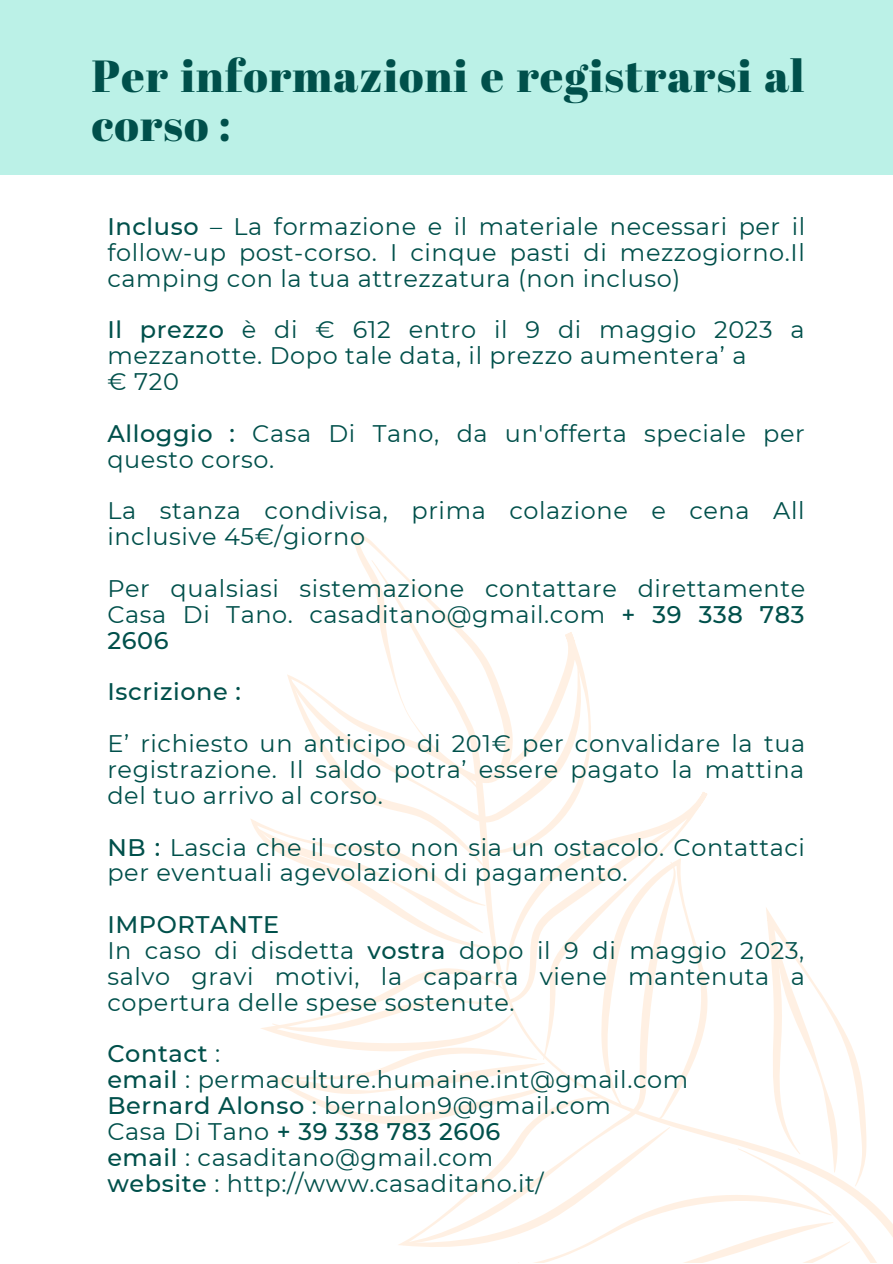
<style>
.page{position:relative;width:893px;height:1264px;background:#fff}
.page>*{position:absolute;margin:0;border:0;box-sizing:border-box;transform-origin:0 0}
.t1{font:45px/49.5px "Abril Fatface";letter-spacing:.025em;color:#00504b}
.t2{font:24px/25.8px "Montserrat";letter-spacing:.025em;color:#00504b}
.t3{font:500 24px "Montserrat";letter-spacing:.025em;color:#00504b}
.s1{font-weight:500}
</style>
<div class="page">
<div style="left:0;top:0;width:892px;height:175px;background:#bbf1e7"></div>
<svg style="left:250px;top:533px;width:616px;height:729px"></svg>
<svg style="left:272px;top:819px;width:412px;height:214px"></svg>
<h1 class="t1" style="left:92px;top:50px;width:714px">Per informazioni e registrarsi al corso :</h1>
<p class="t2" style="left:107px;top:213px;width:699px;text-align:justify"><span class="s1">Incluso</span> – La formazione e il materiale necessari per il follow-up post-corso. I cinque pasti di mezzogiorno.Il camping con la tua attrezzatura (non incluso)</p>
<p class="t2" style="left:107px;top:317px;width:698px"><span class="s1">Il prezzo</span> è di € 612 entro il 9 di maggio 2023 a mezzanotte. Dopo tale data, il prezzo aumentera’ a<br>€ 720</p>
<p class="t2" style="left:107px;top:420px;width:698px"><span class="s1">Alloggio :</span> Casa Di Tano, da un'offerta speciale per questo corso.</p>
<p class="t2" style="left:107px;top:498px;width:698px">La stanza condivisa, prima colazione e cena All inclusive 45€/giorno</p>
<p class="t2" style="left:107px;top:575px;width:699px;text-align:justify">Per qualsiasi sistemazione contattare direttamente Casa Di Tano. casaditano@gmail.com <span class="s1">+ 39 338 783<br>2606</span></p>
<p class="t3" style="left:107px;top:677px;width:135px">Iscrizione :</p>
<p class="t2" style="left:107px;top:730px;width:699px;text-align:justify">E’ richiesto un anticipo di 201€ per convalidare la tua registrazione. Il saldo potra’ essere pagato la mattina del tuo arrivo al corso.</p>
<p class="t2" style="left:107px;top:834px;width:699px"><span class="s1">NB :</span> Lascia che il costo non sia un ostacolo. Contattaci per eventuali agevolazioni di pagamento.</p>
<p class="t2" style="left:107px;top:911px;width:699px"><span class="s1">IMPORTANTE<br></span>In caso di disdetta <span class="s1">vostra</span> dopo il 9 di maggio 2023, salvo gravi motivi, la caparra viene mantenuta a copertura delle spese sostenute.</p>
<p class="t2" style="left:107px;top:1040px;width:582px"><span class="s1">Contact</span> :<br><span class="s1">email</span> : permaculture.humaine.int@gmail.com<br><span class="s1">Bernard Alonso</span> : bernalon9@gmail.com<br>Casa Di Tano <span class="s1">+ 39 338 783 2606<br>email</span> : casaditano@gmail.com<br><span class="s1">website</span> : http://www.casaditano.it/</p>
</div>
